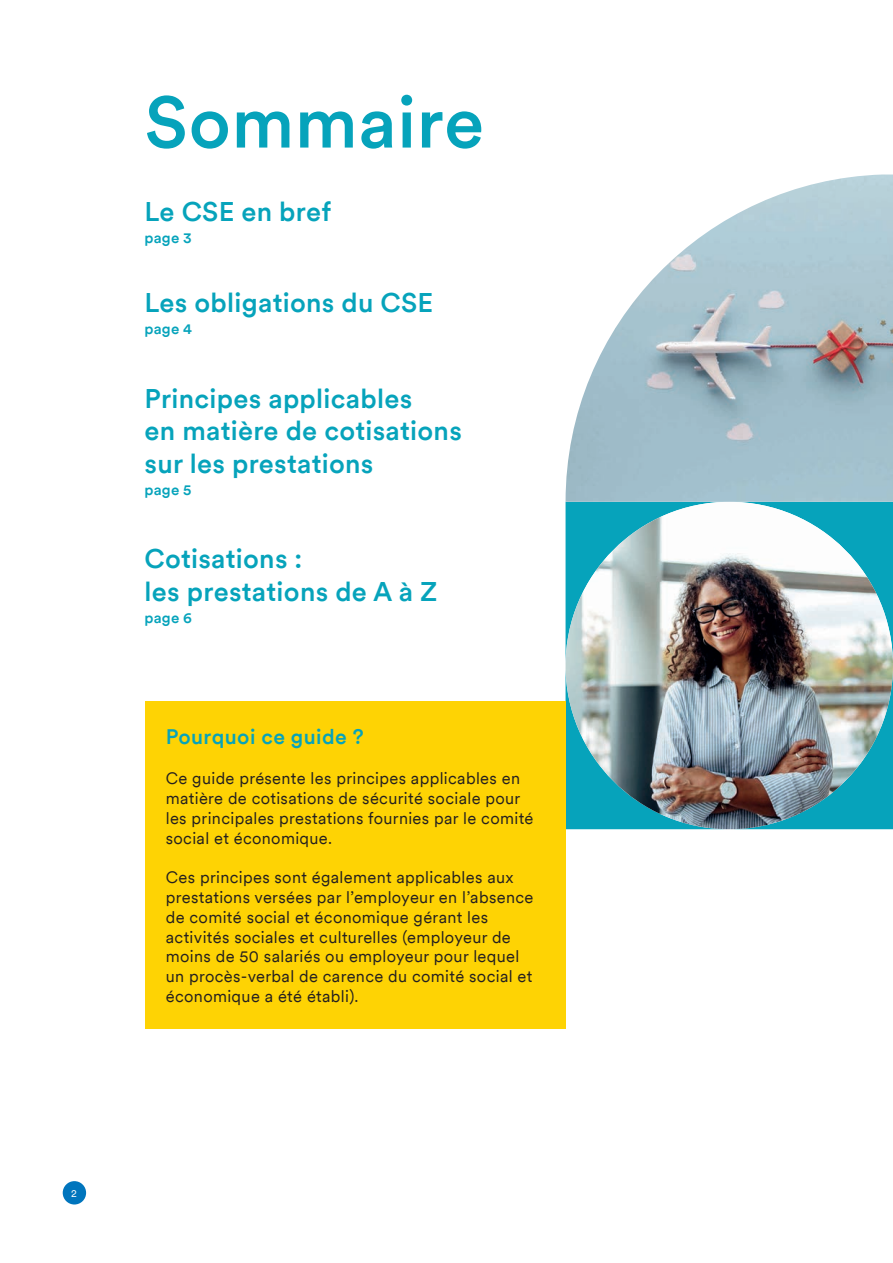
<style>
.page{position:relative;width:893px;height:1263px;background:#fff}
.page>*{position:absolute;margin:0;border:0;box-sizing:border-box;transform-origin:0 0}
.Gros_titre{font:500 72px "Circular";letter-spacing:.01em;color:#06a3bb}
.Gros_titre-2{font:500 27px/32.4px "Circular";letter-spacing:.01em;color:#06a3bb}
.Sous_titre{font:500 21px "Circular";letter-spacing:.02em;color:#06a3bb}
.Texte_à_puces{font:16.5px/19.8px "Circular";letter-spacing:.02em;color:#231f20}
.Gros_titre-3{font:500 15px "Circular";letter-spacing:.01em;color:#06a3bb}
.t1{font:10.5px "Circular";color:#fff}
</style>
<div class="page">
<div style="left:63px;top:1181px;width:23px;height:23px;background:#0075bd;border-radius:12px"></div>
<div style="left:566px;top:502px;width:327px;height:327px;background:#06a3bb"></div>
<img style="left:566px;top:502px;width:327px;height:327px;border-radius:163px">
<img style="left:566px;top:175px;width:327px;height:327px">
<div style="left:145px;top:702px;width:421px;height:327px;background:#fed304"></div>
<p class="Gros_titre" style="left:145px;top:73px;width:341px">Sommaire</p>
<p class="Gros_titre-2" style="left:145px;top:194px;width:188px">Le CSE en bref</p>
<p class="Gros_titre-3" style="left:145px;top:228px;width:49px">page 3</p>
<p class="Gros_titre-2" style="left:145px;top:285px;width:290px">Les obligations du CSE</p>
<p class="Gros_titre-3" style="left:145px;top:319px;width:49px">page 4</p>
<p class="Gros_titre-2" style="left:145px;top:381px;width:319px">Principes applicables<br>en matière de cotisations sur les prestations</p>
<p class="Gros_titre-3" style="left:145px;top:479px;width:49px">page 5</p>
<p class="Gros_titre-2" style="left:145px;top:541px;width:294px">Cotisations :<br>les prestations de A à Z</p>
<p class="Gros_titre-3" style="left:145px;top:607px;width:49px">page 6</p>
<p class="Sous_titre" style="left:166px;top:723px;width:199px">Pourquoi ce guide ?</p>
<p class="Texte_à_puces" style="left:166px;top:768px;width:369px">Ce guide présente les principes applicables en matière de cotisations de sécurité sociale pour les principales prestations fournies par le comité social et économique.</p>
<p class="Texte_à_puces" style="left:166px;top:867px;width:369px">Ces principes sont également applicables aux prestations versées par l’employeur en l’absence de comité social et économique gérant les activités sociales et culturelles (employeur de moins de 50 salariés ou employeur pour lequel un procès-verbal de carence du comité social et économique a été établi).</p>
<p class="t1" style="left:71px;top:1186px;width:7px">2</p>
</div>
